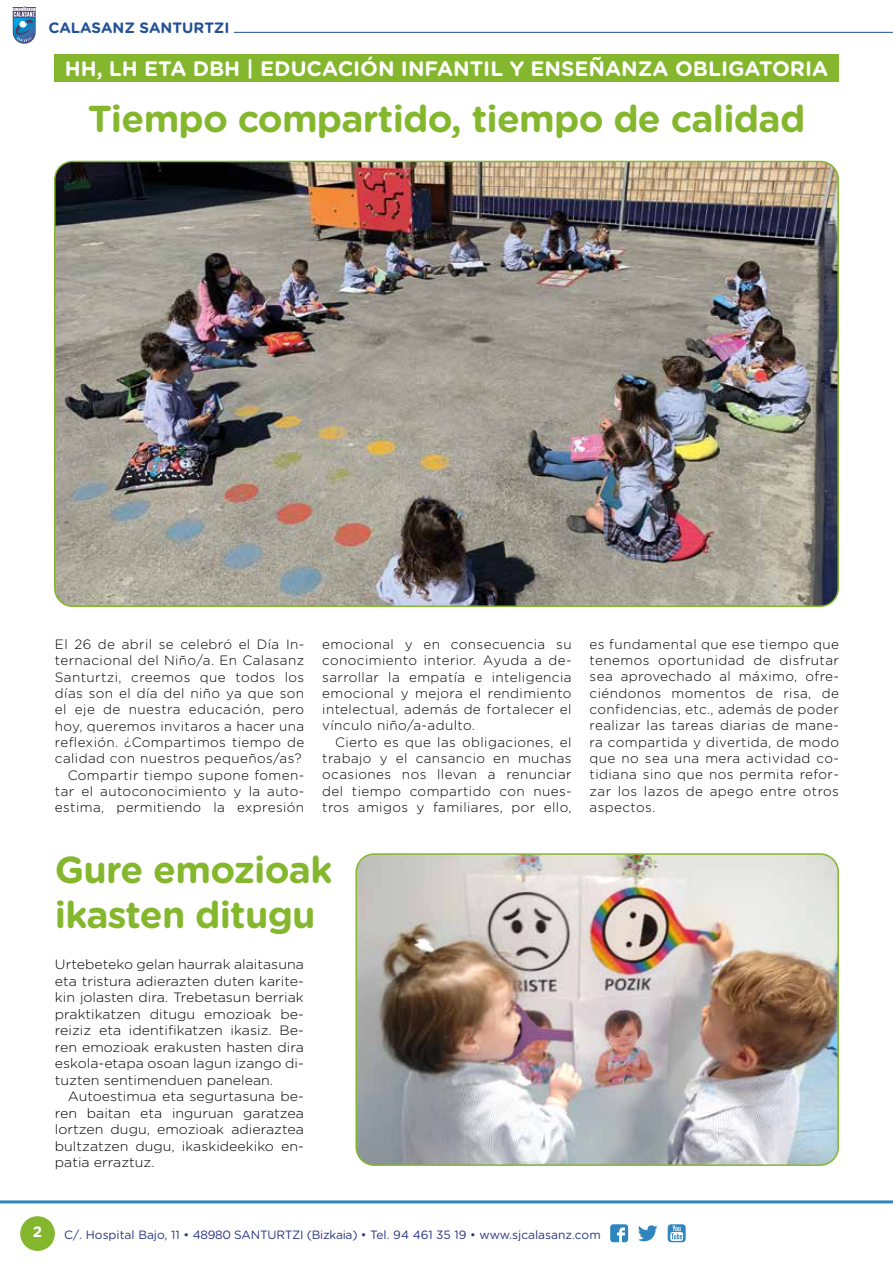
<style>
.page{position:relative;width:893px;height:1263px;background:#fff}
.page>*{position:absolute;margin:0;border:0;box-sizing:border-box;transform-origin:0 0}
.t1{font:700 37.5px/45px "Gotham Rounded";letter-spacing:-.02em;color:#84b72d}
.t2{font:700 21px "Gotham Rounded";color:#fff}
.t3{font:700 15px "Gotham Rounded";color:#225197}
.t4{font:700 15px "Gotham Rounded";color:#fff}
.t5{font:300 13.5px/16.4px "Gotham Rounded";letter-spacing:.03em;color:#000;text-align:justify}
.t6{font:300 13.5px/16.5px "Gotham Rounded";letter-spacing:.03em;color:#000;text-align:justify;scale:1.05 1}
.t7{font:12px "Gotham Rounded";color:#283583}
</style>
<div class="page">
<svg style="left:13px;top:6px;width:23px;height:38px"></svg>
<div style="left:20px;top:1216px;width:35px;height:35px;background:#84b72d;border-radius:50%"></div>
<hr style="left:0;top:1200px;width:893px;height:3px;background:#2f85bd">
<svg style="left:638px;top:1225px;width:19px;height:16px"></svg>
<svg style="left:610px;top:1224px;width:18px;height:18px"></svg>
<svg style="left:668px;top:1224px;width:18px;height:18px"></svg>
<hr style="left:234px;top:32px;width:659px;height:1px;background:#225197">
<div style="left:54px;top:54px;width:785px;height:28px;background:#84b72d"></div>
<img style="left:55px;top:161px;width:783px;height:445px">
<div style="left:54px;top:161px;width:785px;height:446px;border:2px solid #84b72d;border-radius:18px"></div>
<img style="left:358px;top:856px;width:480px;height:307px">
<div style="left:355px;top:853px;width:484px;height:313px;border:2px solid #84b72d;border-radius:18px"></div>
<p class="t3" style="left:48px;top:17px;width:183px">CALASANZ SANTURTZI</p>
<h2 class="t2" style="left:65px;top:53px;width:765px">HH, LH ETA DBH | EDUCACIÓN INFANTIL Y ENSEÑANZA OBLIGATORIA</h2>
<h1 class="t1" style="left:88px;top:95px;width:719px">Tiempo compartido, tiempo de calidad</h1>
<p class="t5" style="left:55px;top:635px;width:251px;text-align:right">El 26 de abril se celebró el Día In&shy;ternacional del Niño/a. En Calasanz Santurtzi, creemos que todos los días son el día del niño ya que son el eje de nuestra educación, pero hoy, queremos invitaros a hacer una reflexión. ¿Compartimos tiempo de calidad con nuestros pequeños/as?<br>Compartir tiempo supone fomen&shy;tar el autoconocimiento y la auto&shy;estima, permitiendo la expresión</p>
<p class="t5" style="left:322px;top:635px;width:251px">emocional y en consecuencia su conocimiento interior. Ayuda a de&shy;sarrollar la empatía e inteligencia emocional y mejora el rendimiento intelectual, además de fortalecer el vínculo niño/a-adulto.</p>
<p class="t5" style="left:322px;top:733px;width:251px;text-indent:13px">Cierto es que las obligaciones, el trabajo y el cansancio en muchas ocasiones nos llevan a renunciar del tiempo compartido con nues&shy;tros amigos y familiares, por ello,</p>
<h1 class="t1" style="left:55px;top:846px;width:279px">Gure emozioak ikasten ditugu</h1>
<p class="t6" style="left:55px;top:956px;width:239px">Urtebeteko gelan haurrak alaitasuna eta tristura adierazten duten karite&shy;kin jolasten dira. Trebetasun berriak praktikatzen ditugu emozioak be&shy;reiziz eta identifikatzen ikasiz. Be&shy;ren emozioak erakusten hasten dira eskola-etapa osoan lagun izango di&shy;tuzten sentimenduen panelean.</p>
<p class="t6" style="left:55px;top:1088px;width:239px;text-indent:13px">Autoestimua eta segurtasuna be&shy;ren baitan eta inguruan garatzea lortzen dugu, emozioak adieraztea bultzatzen dugu, ikaskideekiko en&shy;patia erraztuz.</p>
<p class="t5" style="left:590px;top:635px;width:251px">es fundamental que ese tiempo que tenemos oportunidad de disfrutar sea aprovechado al máximo, ofre&shy;ciéndonos momentos de risa, de confidencias, etc., además de poder realizar las tareas diarias de mane&shy;ra compartida y divertida, de modo que no sea una mera actividad co&shy;tidiana sino que nos permita refor&shy;zar los lazos de apego entre otros aspectos.</p>
<p class="t4" style="left:33px;top:1221px;width:11px">2</p>
<p class="t7" style="left:64px;top:1226px;width:538px">C/. Hospital Bajo, 11 • 48980 SANTURTZI (Bizkaia) • Tel. 94 461 35 19 • www.sjcalasanz.com</p>
</div>
